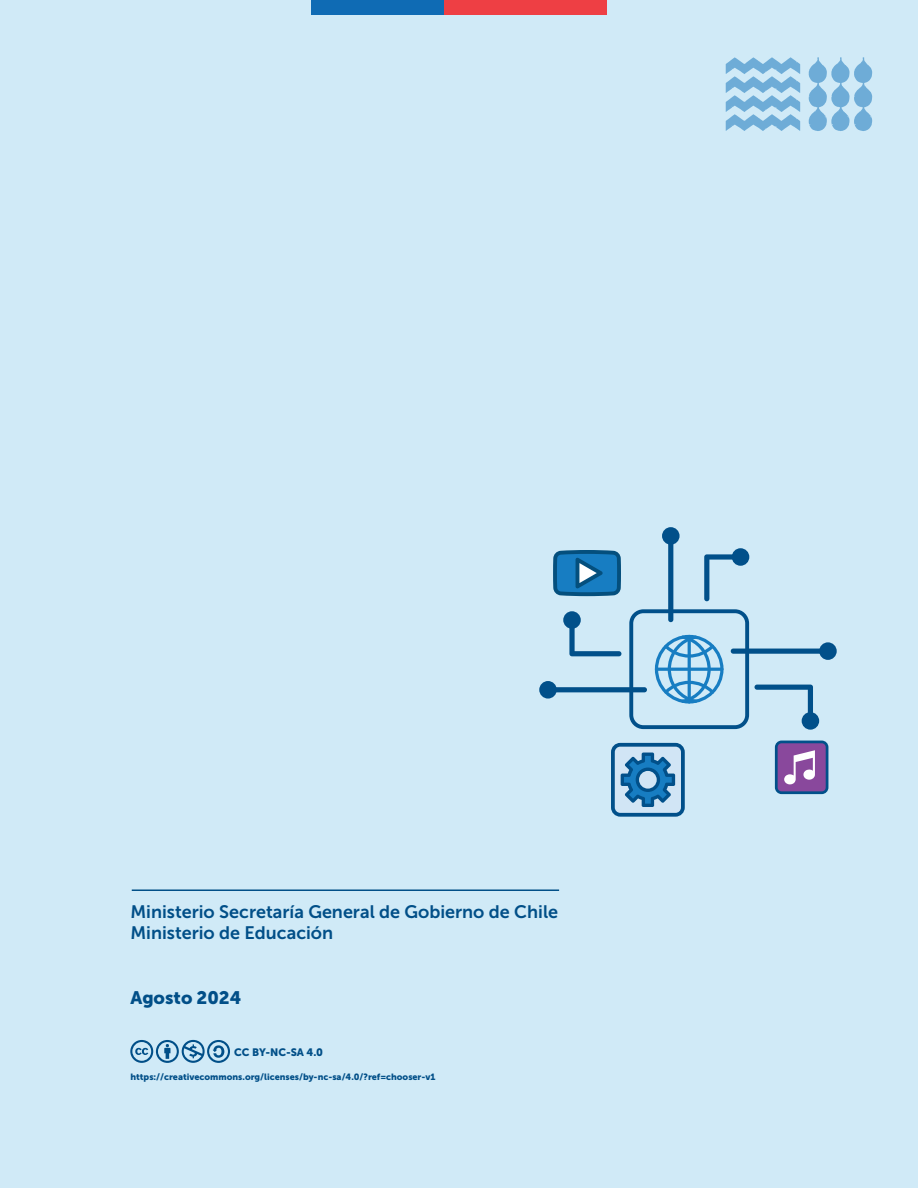
<style>
.page{position:relative;width:918px;height:1188px;background:#d0eaf7}
.page>*{position:absolute;margin:0;border:0;box-sizing:border-box;transform-origin:0 0}
.t1{font:18px/21.6px "Museo Sans 700";color:#014f88}
.t2{font:18px "Museo Sans 900";color:#014f88}
.t3{font:10.8px "Museo Sans 900";color:#014f88}
.t4{font:9px "Museo Sans 900";color:#014f88}
</style>
<div class="page">
<hr style="left:132px;top:889px;width:427px;height:2px;background:#014f88">
<svg style="left:130px;top:1040px;width:100px;height:23px"></svg>
<div style="left:311px;top:0;width:133px;height:15px;background:#0f6bb4"></div>
<div style="left:444px;top:0;width:163px;height:15px;background:#ee3f44"></div>
<svg style="left:775px;top:741px;width:53px;height:53px;background:#8264a7"></svg>
<div style="left:668px;top:533px;width:5px;height:89px;background:#01508a;border-radius:3px"></div>
<div style="left:662px;top:527px;width:18px;height:18px;background:#01508a;border-radius:50%"></div>
<svg style="left:704px;top:554px;width:40px;height:47px"></svg>
<div style="left:732px;top:548px;width:17px;height:18px;background:#01508a;border-radius:50%"></div>
<div style="left:731px;top:649px;width:100px;height:5px;background:#01508a;border-radius:3px"></div>
<div style="left:819px;top:642px;width:18px;height:18px;background:#01508a;border-radius:50%"></div>
<svg style="left:755px;top:685px;width:58px;height:38px"></svg>
<div style="left:802px;top:712px;width:17px;height:18px;background:#01508a;border-radius:50%"></div>
<div style="left:545px;top:687px;width:102px;height:5px;background:#01508a;border-radius:3px"></div>
<div style="left:539px;top:681px;width:18px;height:18px;background:#01508a;border-radius:50%"></div>
<svg style="left:569px;top:629px;width:52px;height:27px"></svg>
<div style="left:563px;top:611px;width:18px;height:18px;background:#01508a;border-radius:50%"></div>
<svg style="left:629px;top:609px;width:120px;height:120px"></svg>
<svg style="left:553px;top:550px;width:68px;height:46px;background:#2378af"></svg>
<svg style="left:611px;top:743px;width:74px;height:74px"></svg>
<svg style="left:726px;top:57px;width:74px;height:74px"></svg>
<svg style="left:809px;top:57px;width:63px;height:74px"></svg>
<p class="t1" style="left:130px;top:901px;width:429px">Ministerio Secretaría General de Gobierno de Chile<br>Ministerio de Educación</p>
<p class="t2" style="left:130px;top:987px;width:112px">Agosto 2024</p>
<p class="t3" style="left:234px;top:1046px;width:90px">CC BY-NC-SA 4.0</p>
<p class="t4" style="left:130px;top:1071px;width:307px">https://creativecommons.org/licenses/by-nc-sa/4.0/?ref=chooser-v1</p>
</div>
